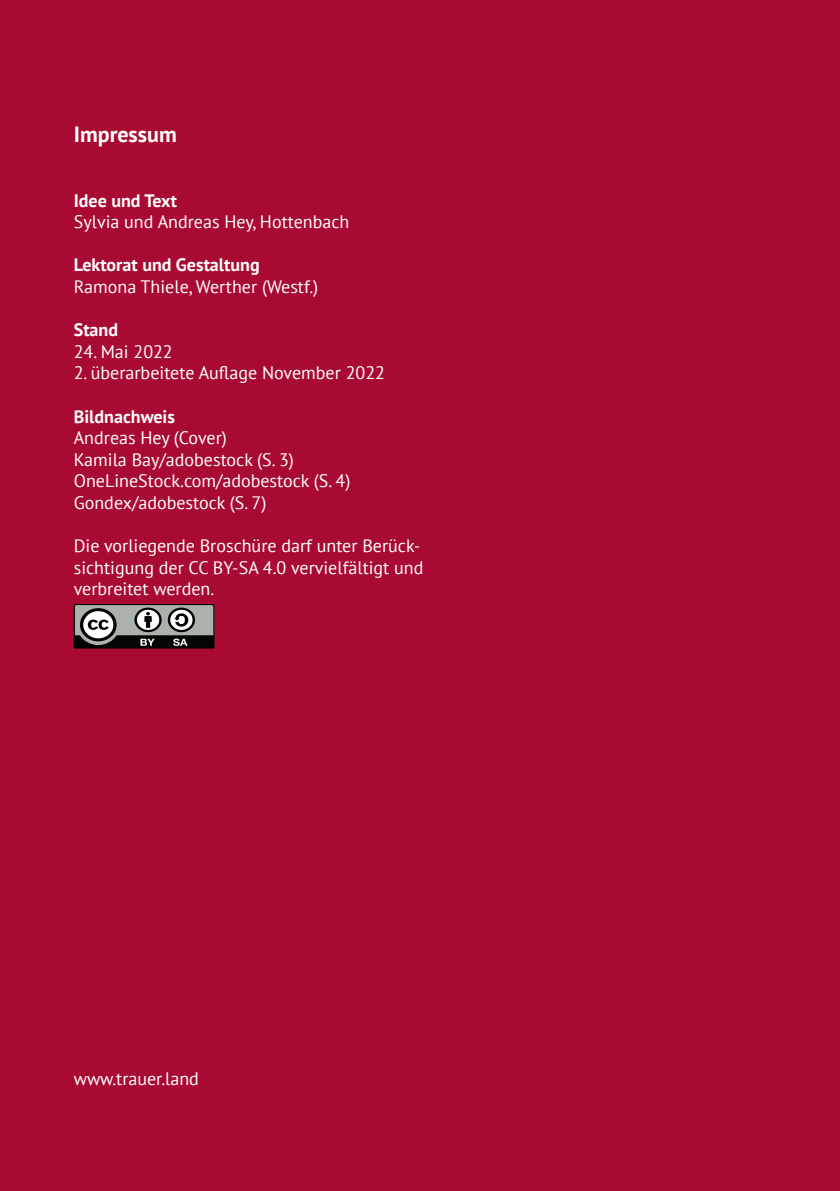
<style>
.page{position:relative;width:840px;height:1191px;background:#fff}
.page>*{position:absolute;margin:0;border:0;box-sizing:border-box;transform-origin:0 0}
.t1{font:700 22px "PT Sans";color:#fff}
.t2{font:18px/21.6px "PT Sans";color:#fff}
.t3{font:700 18px "PT Sans";color:#fff}
</style>
<div class="page">
<div style="left:0;top:0;width:839px;height:1191px;background:#a90a31"></div>
<svg style="left:74px;top:604px;width:141px;height:45px;background:#737572"></svg>
<p class="t1" style="left:74px;top:119px;width:104px">Impressum</p>
<p class="t3" style="left:74px;top:188px;width:105px">Idee und Text</p>
<p class="t2" style="left:74px;top:211px;width:277px">Sylvia und Andreas Hey, Hottenbach</p>
<p class="t3" style="left:74px;top:253px;width:187px">Lektorat und Gestaltung</p>
<p class="t2" style="left:74px;top:275px;width:246px">Ramona Thiele, Werther (Westf.)</p>
<p class="t3" style="left:74px;top:318px;width:46px">Stand</p>
<p class="t2" style="left:74px;top:340px;width:100px">24. Mai 2022</p>
<p class="t2" style="left:74px;top:362px;width:312px">2. überarbeitete Auflage November 2022</p>
<p class="t3" style="left:74px;top:404px;width:103px">Bildnachweis</p>
<p class="t2" style="left:74px;top:427px;width:278px">Andreas Hey (Cover)<br>Kamila Bay/adobestock (S. 3)<br>OneLineStock.com/adobestock (S. 4)<br>Gondex/adobestock (S. 7)</p>
<p class="t2" style="left:74px;top:535px;width:351px">Die vorliegende Broschüre darf unter Berück&shy;sichtigung der CC BY-SA 4.0 vervielfältigt und verbreitet werden.</p>
<p class="t2" style="left:74px;top:1067px;width:127px">www.trauer.land</p>
</div>
